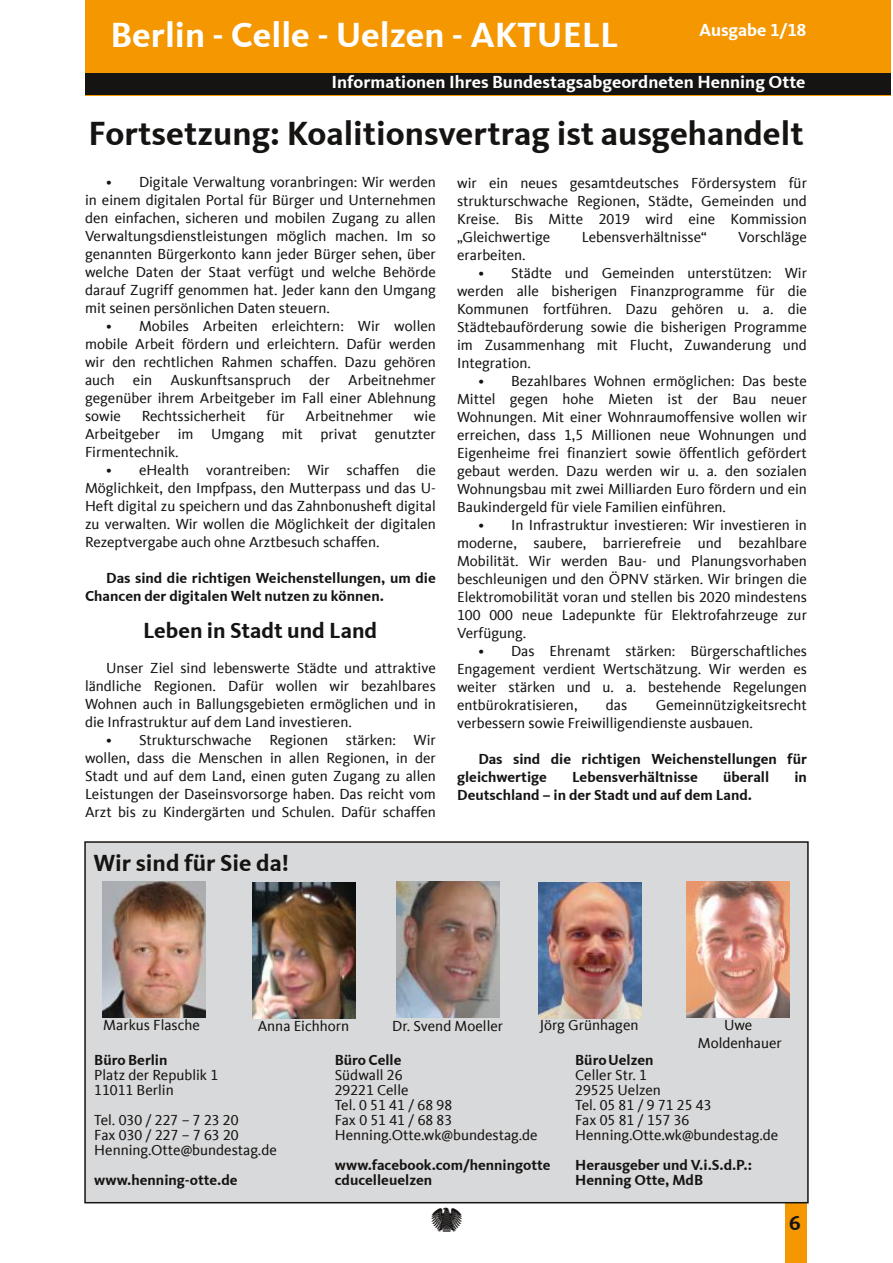
<style>
.page{position:relative;width:893px;height:1263px;background:#fff}
.page>*{position:absolute;margin:0;border:0;box-sizing:border-box;transform-origin:0 0}
.t1{font:700 36px "CDU Kievit Tab";color:#fff}
.t2{font:700 34.5px "CDU Kievit Tab";color:#161413}
.t3{font:700 24px "CDU Kievit Tab";color:#161413}
.t4{font:700 22.5px "CDU Kievit Tab";color:#161413}
.t5{font:700 21px "CDU Kievit Tab";color:#161413}
.t6{font:700 18px "CDU Kievit Tab";color:#fff}
.t7{font:15px/18px "CDU Kievit Tab";color:#161413;text-align:justify}
.t8{font:700 15px/15px "CDU Kievit Tab";color:#161413}
</style>
<div class="page">
<div style="left:85px;top:0;width:806px;height:95px;background:#f49700"></div>
<div style="left:85px;top:73px;width:806px;height:22px;background:#161413"></div>
<div style="left:785px;top:1199px;width:21px;height:64px;background:#f49700"></div>
<div style="left:85px;top:842px;width:723px;height:361px;background:#d8d9da"></div>
<div style="left:84px;top:841px;width:725px;height:362px;border:2px solid #161413"></div>
<img style="left:252px;top:883px;width:103px;height:136px">
<img style="left:103px;top:882px;width:102px;height:136px">
<img style="left:397px;top:882px;width:103px;height:136px">
<img style="left:686px;top:881px;width:103px;height:136px">
<img style="left:539px;top:882px;width:102px;height:136px">
<h1 class="t1" style="left:111px;top:22px;width:510px">Berlin - Celle - Uelzen - AKTUELL</h1>
<p class="t6" style="left:331px;top:76px;width:476px">Informationen Ihres Bundestagsabgeordneten Henning Otte</p>
<p class="t6" style="left:699px;top:24px;width:109px">Ausgabe 1/18</p>
<h2 class="t2" style="left:88px;top:121px;width:717px">Fortsetzung: Koalitionsvertrag ist ausgehandelt</h2>
<p class="t7" style="left:85px;top:173px;width:352px;text-indent:21px">• Digitale Verwaltung voranbringen: Wir werden in einem digitalen Portal für Bürger und Unternehmen den einfachen, sicheren und mobilen Zugang zu allen Verwaltungsdienstleistungen möglich machen. Im so genannten Bürgerkonto kann jeder Bürger sehen, über welche Daten der Staat verfügt und welche Behörde darauf Zugriff genommen hat. Jeder kann den Umgang mit seinen persönlichen Daten steuern.</p>
<p class="t7" style="left:85px;top:317px;width:352px;text-indent:21px">• Mobiles Arbeiten erleichtern: Wir wollen mobile Arbeit fördern und erleichtern. Dafür werden wir den rechtlichen Rahmen schaffen. Dazu gehören auch ein Auskunftsanspruch der Arbeitnehmer gegenüber ihrem Arbeitgeber im Fall einer Ablehnung sowie</p>
<p class="t7" style="left:457px;top:174px;width:351px">wir ein neues gesamtdeutsches Fördersystem für strukturschwache Regionen, Städte, Gemeinden und Kreise. Bis Mitte 2019 wird eine Kommission „Gleichwertige</p>
<p class="t7" style="left:582px;top:228px;width:127px">Lebensverhältnisse“</p>
<p class="t7" style="left:738px;top:228px;width:70px">Vorschläge</p>
<p class="t7" style="left:457px;top:246px;width:70px">erarbeiten.</p>
<p class="t7" style="left:457px;top:264px;width:351px;text-indent:21px">• Städte und Gemeinden unterstützen: Wir werden alle bisherigen Finanzprogramme für die Kommunen fortführen. Dazu gehören u. a. die Städtebauförderung sowie die bisherigen Programme im Zusammenhang mit Flucht, Zuwanderung und Integration.</p>
<p class="t7" style="left:457px;top:372px;width:351px;text-indent:21px">• Bezahlbares Wohnen ermöglichen: Das beste Mittel gegen hohe Mieten ist der Bau neuer Wohnungen. Mit einer Wohnraumoffensive wollen wir erreichen, dass 1,5 Millionen neue Wohnungen und Eigenheime frei finanziert sowie öffentlich gefördert gebaut werden. Dazu werden wir u. a. den sozialen Wohnungsbau mit zwei Milliarden Euro fördern und ein Baukindergeld für viele Familien einführen.</p>
<p class="t7" style="left:457px;top:516px;width:351px;text-indent:21px">• In Infrastruktur investieren: Wir investieren in moderne, saubere, barrierefreie und bezahlbare Mobilität. Wir werden Bau- und Planungsvorhaben beschleunigen und den ÖPNV stärken. Wir bringen die Elektromobilität voran und stellen bis 2020 mindestens 100 000 neue Ladepunkte für Elektrofahrzeuge zur Verfügung.</p>
<p class="t7" style="left:457px;top:642px;width:351px;text-indent:21px">• Das Ehrenamt stärken: Bürgerschaftliches Engagement verdient Wertschätzung. Wir werden es weiter stärken und u. a. bestehende Regelungen entbürokratisieren,</p>
<p class="t7" style="left:142px;top:407px;width:106px">Rechtssicherheit</p>
<p class="t7" style="left:267px;top:407px;width:20px">für</p>
<p class="t7" style="left:306px;top:407px;width:89px">Arbeitnehmer</p>
<p class="t7" style="left:85px;top:407px;width:352px;text-indent:329px">wie Arbeitgeber im Umgang mit privat genutzter Firmentechnik.</p>
<p class="t7" style="left:85px;top:461px;width:352px;text-indent:21px">• eHealth vorantreiben: Wir schaffen die Möglichkeit, den Impfpass, den Mutterpass und das U-Heft digital zu speichern und das Zahnbonusheft digital zu verwalten. Wir wollen die Möglichkeit der digitalen Rezeptvergabe auch ohne Arztbesuch schaffen.</p>
<p class="t8" style="left:85px;top:571px;width:352px;line-height:18px;text-indent:21px">Das sind die richtigen Weichenstellungen, um die<br>Chancen der digitalen Welt nutzen zu können.</p>
<h3 class="t4" style="left:143px;top:623px;width:236px">Leben in Stadt und Land</h3>
<p class="t7" style="left:85px;top:659px;width:352px;text-indent:21px">Unser Ziel sind lebenswerte Städte und attraktive ländliche Regionen. Dafür wollen wir bezahlbares Wohnen auch in Ballungsgebieten ermöglichen und in die Infrastruktur auf dem Land investieren.</p>
<p class="t7" style="left:85px;top:731px;width:352px;text-indent:21px">• Strukturschwache Regionen stärken: Wir wollen, dass die Menschen in allen Regionen, in der Stadt und auf dem Land, einen guten Zugang zu allen Leistungen der Daseinsvorsorge haben. Das reicht vom Arzt bis zu Kindergärten und Schulen. Dafür schaffen</p>
<p class="t7" style="left:457px;top:696px;width:351px;text-indent:199px">Gemeinnützigkeitsrecht verbessern sowie Freiwilligendienste ausbauen.</p>
<p class="t8" style="left:457px;top:751px;width:351px;line-height:18px;text-indent:21px">Das sind die richtigen Weichenstellungen für gleichwertige</p>
<p class="t7" style="left:606px;top:696px;width:23px">das</p>
<p class="t8" style="left:572px;top:770px;width:127px">Lebensverhältnisse</p>
<p class="t8" style="left:723px;top:770px;width:48px">überall</p>
<p class="t8" style="left:794px;top:770px;width:14px">in</p>
<p class="t8" style="left:457px;top:788px;width:296px">Deutschland – in der Stadt und auf dem Land.</p>
<h3 class="t3" style="left:94px;top:855px;width:197px">Wir sind für Sie da!</h3>
<p class="t7" style="left:103px;top:1016px;width:98px">Markus Flasche</p>
<p class="t7" style="left:258px;top:1017px;width:93px">Anna Eichhorn</p>
<p class="t7" style="left:392px;top:1017px;width:113px">Dr. Svend Moeller</p>
<p class="t7" style="left:698px;top:1016px;width:85px;text-align:center">Uwe<br>Moldenhauer</p>
<p class="t7" style="left:540px;top:1016px;width:100px">Jörg Grünhagen</p>
<p class="t8" style="left:94px;top:1054px;width:75px">Büro Berlin</p>
<p class="t7" style="left:94px;top:1068px;width:125px;line-height:15px">Platz der Republik 1<br>11011 Berlin</p>
<p class="t7" style="left:94px;top:1113px;width:184px;line-height:15px;text-align:left">Tel. 030 / 227 – 7 23 20<br>Fax 030 / 227 – 7 63 20<br>Henning.Otte@bundestag.de</p>
<p class="t8" style="left:94px;top:1174px;width:145px">www.henning-otte.de</p>
<p class="t8" style="left:335px;top:1054px;width:68px">Büro Celle</p>
<p class="t7" style="left:335px;top:1068px;width:204px;line-height:15px;text-align:left">Südwall 26<br>29221 Celle<br>Tel. 0 51 41 / 68 98<br>Fax05141/6883<br>Henning.Otte.wk@bundestag.de</p>
<p class="t8" style="left:335px;top:1159px;width:217px">www.facebook.com/henningotte cducelleuelzen</p>
<p class="t8" style="left:575px;top:1054px;width:80px">BüroUelzen</p>
<p class="t7" style="left:575px;top:1068px;width:204px;line-height:15px;text-align:left">Celler Str. 1<br>29525 Uelzen<br>Tel. 05 81 / 9 71 25 43<br>Fax 05 81 / 157 36<br>Henning.Otte.wk@bundestag.de</p>
<p class="t8" style="left:575px;top:1159px;width:178px">Herausgeber und V.i.S.d.P.:<br>Henning Otte, MdB</p>
<h3 class="t5" style="left:789px;top:1216px;width:12px">6</h3>
</div>
